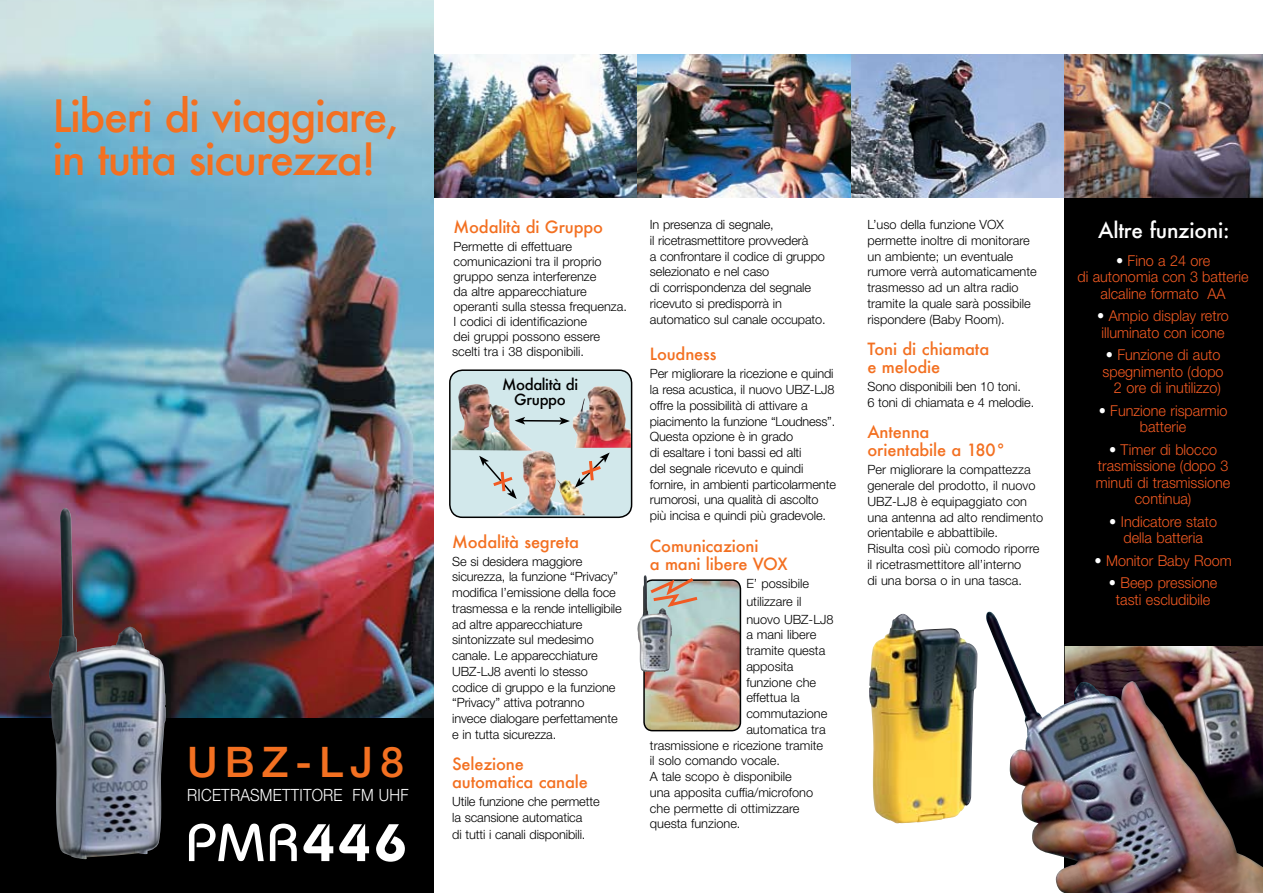
<style>
.page{position:relative;width:1263px;height:893px;background:#fff}
.page>*{position:absolute;margin:0;border:0;box-sizing:border-box;transform-origin:0 0}
.t1{font:500 52.65px "Bauhaus";color:#fff;scale:1.11 1}
.t2{font:500 43.5px/43.5px "Futura";letter-spacing:-.035em;color:#f37021}
.t3{font:500 42.15px "Helvetica Neue";letter-spacing:.17em;color:#f37021}
.t4{font:500 21px "Futura";letter-spacing:-.01em;color:#fff}
.t5{font:300 16.95px "Helvetica Neue";letter-spacing:.015em;color:#fff;scale:.9 1}
.t6{font:500 16.5px/18px "Futura";letter-spacing:-.01em;color:#f37021}
.t7{font:300 15px/16.5px "Helvetica Neue";color:#f15a22;text-align:center;scale:.96 1}
.t8{font:500 15px/15px "Futura";letter-spacing:-.025em;color:#000;text-align:center}
.t9{font:300 12.75px/15.8px "Helvetica Neue";letter-spacing:-.01em;color:#000}
.s1{font-weight:600}
.s2{color:#fff}
</style>
<div class="page">
<img style="left:850px;top:54px;width:215px;height:144px">
<div style="left:1065px;top:166px;width:198px;height:727px;background:#000"></div>
<img style="left:986px;top:612px;width:277px;height:281px">
<img style="left:1065px;top:54px;width:198px;height:143px">
<img style="left:434px;top:54px;width:204px;height:144px">
<img style="left:638px;top:54px;width:212px;height:144px">
<div style="left:1065px;top:545px;width:198px;height:100px;background:#000"></div>
<div style="left:0;top:653px;width:434px;height:240px;background:#000"></div>
<img style="left:0;top:0;width:434px;height:718px">
<img style="left:49px;top:508px;width:117px;height:351px">
<div style="left:450px;top:370px;width:182px;height:147px;background:#d2e8eb;border-radius:13px"></div>
<div style="left:449px;top:369px;width:183px;height:149px;border:2px solid #000;border-radius:13px"></div>
<img style="left:498px;top:451px;width:87px;height:64px">
<img style="left:452px;top:384px;width:80px;height:67px">
<img style="left:573px;top:386px;width:58px;height:62px">
<hr style="left:523px;top:420px;width:39px;height:2px;background:#000">
<svg style="left:515px;top:417px;width:10px;height:8px"></svg>
<svg style="left:559px;top:417px;width:11px;height:8px"></svg>
<svg style="left:479px;top:456px;width:38px;height:43px"></svg>
<svg style="left:575px;top:453px;width:35px;height:35px"></svg>
<img style="left:644px;top:580px;width:96px;height:151px">
<div style="left:643px;top:579px;width:98px;height:152px;border:2px solid #000;border-radius:9px"></div>
<img style="left:637px;top:575px;width:35px;height:97px">
<svg style="left:647px;top:575px;width:54px;height:34px;background:#c1b6a9"></svg>
<img style="left:869px;top:614px;width:108px;height:209px">
<h2 class="t2" style="left:53px;top:93px;width:348px">Liberi di viaggiare, in tutta sicurezza!</h2>
<h3 class="t3" style="left:187px;top:737px;width:218px">UBZ-LJ8</h3>
<h3 class="t5" style="left:187px;top:784px;width:247px">RICETRASMETTITORE FM UHF</h3>
<h1 class="t1" style="left:187px;top:812px;width:200px">PMR<span class="s1">446</span></h1>
<p class="t6" style="left:453px;top:217px;width:151px">Modalità di Gruppo</p>
<p class="t9" style="left:452px;top:238px;width:176px;line-height:15px">Permette di effettuare comunicazioni tra il proprio gruppo senza interferenze<br>da altre apparecchiature operanti sulla stessa frequenza.<br>I codici di identificazione<br>dei gruppi possono essere scelti tra i 38 disponibili.</p>
<p class="t8" style="left:502px;top:377px;width:78px">Modalità di<br>Gruppo</p>
<p class="t6" style="left:452px;top:532px;width:128px">Modalità segreta</p>
<p class="t9" style="left:452px;top:553px;width:171px">Se si desidera maggiore sicurezza, la funzione “Privacy” modifica l’emissione della foce trasmessa e la rende intelligibile ad altre apparecchiature sintonizzate sul medesimo canale. Le apparecchiature<br>UBZ-LJ8 aventi lo stesso codice di gruppo e la funzione “Privacy” attiva potranno invece dialogare perfettamente e in tutta sicurezza.</p>
<p class="t6" style="left:452px;top:755px;width:137px">Selezione automatica canale</p>
<p class="t9" style="left:452px;top:793px;width:149px">Utile funzione che permette la scansione automatica<br>di tutti i canali disponibili.</p>
<p class="t9" style="left:650px;top:216px;width:177px">In presenza di segnale,<br>il ricetrasmettitore provvederà<br>a confrontare il codice di gruppo selezionato e nel caso<br>di corrispondenza del segnale ricevuto si predisporrà in automatico sul canale occupato.</p>
<p class="t6" style="left:650px;top:345px;width:68px">Loudness</p>
<p class="t9" style="left:650px;top:366px;width:188px">Per migliorare la ricezione e quindi la resa acustica, il nuovo UBZ-LJ8 offre la possibilità di attivare a piacimento la funzione “Loudness”.<br>Questa opzione è in grado<br>di esaltare i toni bassi ed alti<br>del segnale ricevuto e quindi fornire, in ambienti particolarmente rumorosi, una qualità di ascolto più incisa e quindi più gradevole.</p>
<p class="t6" style="left:650px;top:536px;width:139px">Comunicazioni<br>a mani libere VOX</p>
<p class="t9" style="left:746px;top:574px;width:89px;line-height:18px">E’ possibile utilizzare il nuovo UBZ-LJ8</p>
<p class="t9" style="left:746px;top:627px;width:71px">a mani libere</p>
<p class="t9" style="left:746px;top:642px;width:80px">tramite questa</p>
<p class="t9" style="left:746px;top:658px;width:49px">apposita</p>
<p class="t9" style="left:746px;top:674px;width:71px">funzione che</p>
<p class="t9" style="left:746px;top:690px;width:55px">effettua la</p>
<p class="t9" style="left:746px;top:705px;width:83px">commutazione</p>
<p class="t9" style="left:746px;top:721px;width:81px">automatica tra</p>
<p class="t9" style="left:650px;top:737px;width:175px">trasmissione e ricezione tramite</p>
<p class="t9" style="left:650px;top:753px;width:132px">il solo comando vocale.</p>
<p class="t9" style="left:650px;top:768px;width:143px">A tale scopo è disponibile</p>
<p class="t9" style="left:650px;top:784px;width:165px">una apposita cuffia/microfono</p>
<p class="t9" style="left:650px;top:800px;width:151px">che permette di ottimizzare</p>
<p class="t9" style="left:650px;top:816px;width:92px">questa funzione.</p>
<p class="t9" style="left:867px;top:216px;width:171px">L’uso della funzione VOX permette inoltre di monitorare un ambiente; un eventuale rumore verrà automaticamente trasmesso ad un altra radio tramite la quale sarà possibile rispondere (Baby Room).</p>
<p class="t6" style="left:867px;top:340px;width:123px">Toni di chiamata e melodie</p>
<p class="t9" style="left:867px;top:378px;width:168px">Sono disponibili ben 10 toni.<br>6 toni di chiamata e 4 melodie.</p>
<p class="t6" style="left:867px;top:423px;width:140px">Antenna orientabile a 180°</p>
<p class="t9" style="left:867px;top:462px;width:177px">Per migliorare la compattezza generale del prodotto, il nuovo<br>UBZ-LJ8 è equipaggiato con una antenna ad alto rendimento orientabile e abbattibile.<br>Risulta così più comodo riporre il ricetrasmettitore all’interno<br>di una borsa o in una tasca.</p>
<h3 class="t4" style="left:1098px;top:216px;width:133px">Altre funzioni:</h3>
<p class="t7" style="left:1077px;top:252px;width:180px"><span class="s2">•</span> Fino a 24 ore<br>di autonomia con 3 batterie alcaline formato AA</p>
<p class="t7" style="left:1097px;top:307px;width:139px;text-align:left"><span class="s2">•</span> Ampio display retro illuminato con icone</p>
<p class="t7" style="left:1103px;top:346px;width:128px"><span class="s2">•</span> Funzione di auto spegnimento (dopo<br>2 ore di inutilizzo)</p>
<p class="t7" style="left:1099px;top:402px;width:136px"><span class="s2">•</span> Funzione risparmio batterie</p>
<p class="t7" style="left:1096px;top:441px;width:141px"><span class="s2">•</span> Timer di blocco trasmissione (dopo 3 minuti di trasmissione continua)</p>
<p class="t7" style="left:1109px;top:513px;width:114px"><span class="s2">•</span> Indicatore stato della batteria</p>
<p class="t7" style="left:1094px;top:552px;width:144px"><span class="s2">•</span> Monitor Baby Room</p>
<p class="t7" style="left:1109px;top:574px;width:115px"><span class="s2">•</span> Beep pressione tasti escludibile</p>
</div>
